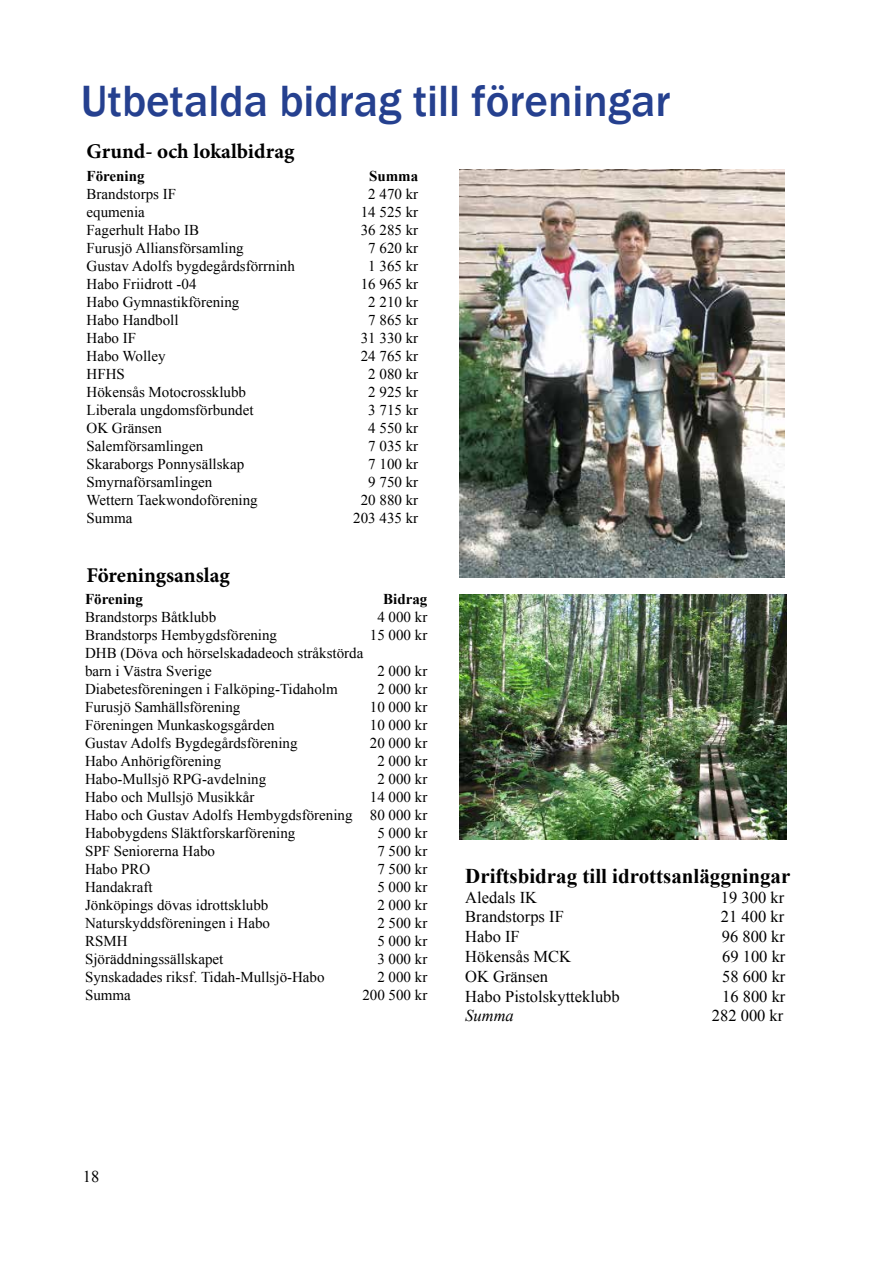
<style>
.page{position:relative;width:893px;height:1263px;background:#fff}
.page>*{position:absolute;margin:0;border:0;box-sizing:border-box;transform-origin:0 0}
.t1{font:500 45px "Franklin Gothic";color:#25408f}
.t2{font:700 21px "Minion Pro";color:#000}
.t3{font:700 21px "Times New Roman";color:#000}
.t4{font:16.5px "Times New Roman";color:#000}
.t5{font:italic 16.5px "Times New Roman";color:#000}
.t6{font:15px/18px "Times New Roman";color:#000}
.t7{font:700 15px "Times New Roman";color:#000}
</style>
<div class="page">
<img style="left:459px;top:169px;width:326px;height:408px">
<img style="left:459px;top:594px;width:328px;height:246px">
<h1 class="t1" style="left:81px;top:73px;width:591px">Utbetalda bidrag till föreningar</h1>
<h2 class="t2" style="left:87px;top:136px;width:209px">Grund- och lokalbidrag</h2>
<p class="t7" style="left:87px;top:166px;width:60px">Förening</p>
<p class="t7" style="left:369px;top:166px;width:51px">Summa</p>
<p class="t6" style="left:87px;top:185px;width:91px">Brandstorps IF</p>
<p class="t6" style="left:368px;top:185px;width:51px">2 470 kr</p>
<p class="t6" style="left:87px;top:203px;width:60px">equmenia</p>
<p class="t6" style="left:361px;top:203px;width:59px">14 525 kr</p>
<p class="t6" style="left:87px;top:221px;width:114px">Fagerhult Habo IB</p>
<p class="t6" style="left:361px;top:221px;width:59px">36 285 kr</p>
<p class="t6" style="left:87px;top:239px;width:159px">Furusjö Alliansförsamling</p>
<p class="t6" style="left:368px;top:239px;width:51px">7 620 kr</p>
<p class="t6" style="left:87px;top:257px;width:210px">Gustav Adolfs bygdegårdsförrninh</p>
<p class="t6" style="left:368px;top:257px;width:51px">1 365 kr</p>
<p class="t6" style="left:87px;top:275px;width:111px">Habo Friidrott -04</p>
<p class="t6" style="left:361px;top:275px;width:59px">16 965 kr</p>
<p class="t6" style="left:87px;top:293px;width:154px">Habo Gymnastikförening</p>
<p class="t6" style="left:368px;top:293px;width:51px">2 210 kr</p>
<p class="t6" style="left:87px;top:311px;width:94px">Habo Handboll</p>
<p class="t6" style="left:368px;top:311px;width:51px">7 865 kr</p>
<p class="t6" style="left:87px;top:329px;width:51px">Habo IF</p>
<p class="t6" style="left:361px;top:329px;width:59px">31 330 kr</p>
<p class="t6" style="left:87px;top:347px;width:80px">Habo Wolley</p>
<p class="t6" style="left:361px;top:347px;width:59px">24 765 kr</p>
<p class="t6" style="left:87px;top:365px;width:40px">HFHS</p>
<p class="t6" style="left:368px;top:365px;width:51px">2 080 kr</p>
<p class="t6" style="left:87px;top:383px;width:161px">Hökensås Motocrossklubb</p>
<p class="t6" style="left:368px;top:383px;width:51px">2 925 kr</p>
<p class="t6" style="left:87px;top:401px;width:169px">Liberala ungdomsförbundet</p>
<p class="t6" style="left:368px;top:401px;width:51px">3 715 kr</p>
<p class="t6" style="left:87px;top:419px;width:77px">OK Gränsen</p>
<p class="t6" style="left:368px;top:419px;width:51px">4 550 kr</p>
<p class="t6" style="left:87px;top:437px;width:118px">Salemförsamlingen</p>
<p class="t6" style="left:368px;top:437px;width:51px">7 035 kr</p>
<p class="t6" style="left:87px;top:455px;width:159px">Skaraborgs Ponnysällskap</p>
<p class="t6" style="left:368px;top:455px;width:51px">7 100 kr</p>
<p class="t6" style="left:87px;top:473px;width:127px">Smyrnaförsamlingen</p>
<p class="t6" style="left:368px;top:473px;width:51px">9 750 kr</p>
<p class="t6" style="left:87px;top:491px;width:173px">Wettern Taekwondoförening</p>
<p class="t6" style="left:361px;top:491px;width:59px">20 880 kr</p>
<p class="t6" style="left:87px;top:509px;width:47px">Summa</p>
<p class="t6" style="left:353px;top:509px;width:66px">203 435 kr</p>
<h2 class="t2" style="left:87px;top:560px;width:145px">Föreningsanslag</h2>
<p class="t7" style="left:85px;top:589px;width:60px">Förening</p>
<p class="t7" style="left:383px;top:589px;width:46px">Bidrag</p>
<p class="t6" style="left:85px;top:608px;width:133px">Brandstorps Båtklubb</p>
<p class="t6" style="left:377px;top:608px;width:51px">4 000 kr</p>
<p class="t6" style="left:85px;top:626px;width:194px">Brandstorps Hembygdsförening</p>
<p class="t6" style="left:370px;top:626px;width:59px">15 000 kr</p>
<p class="t6" style="left:85px;top:644px;width:280px">DHB (Döva och hörselskadadeoch stråkstörda barn i Västra Sverige</p>
<p class="t6" style="left:377px;top:662px;width:51px">2 000 kr</p>
<p class="t6" style="left:85px;top:680px;width:254px">Diabetesföreningen i Falköping-Tidaholm</p>
<p class="t6" style="left:377px;top:680px;width:51px">2 000 kr</p>
<p class="t6" style="left:85px;top:698px;width:157px">Furusjö Samhällsförening</p>
<p class="t6" style="left:370px;top:698px;width:59px">10 000 kr</p>
<p class="t6" style="left:85px;top:716px;width:191px">Föreningen Munkaskogsgården</p>
<p class="t6" style="left:370px;top:716px;width:59px">10 000 kr</p>
<p class="t6" style="left:85px;top:734px;width:214px">Gustav Adolfs Bygdegårdsförening</p>
<p class="t6" style="left:370px;top:734px;width:59px">20 000 kr</p>
<p class="t6" style="left:85px;top:752px;width:138px">Habo Anhörigförening</p>
<p class="t6" style="left:377px;top:752px;width:51px">2 000 kr</p>
<p class="t6" style="left:85px;top:770px;width:183px">Habo-Mullsjö RPG-avdelning</p>
<p class="t6" style="left:377px;top:770px;width:51px">2 000 kr</p>
<p class="t6" style="left:85px;top:788px;width:171px">Habo och Mullsjö Musikkår</p>
<p class="t6" style="left:85px;top:788px;width:344px;text-align:justify;text-indent:285px">14 000 kr Habo och Gustav Adolfs Hembygdsförening 80 000 kr Habobygdens Släktforskarförening</p>
<p class="t6" style="left:377px;top:824px;width:51px">5 000 kr</p>
<p class="t6" style="left:85px;top:842px;width:131px">SPF Seniorerna Habo</p>
<p class="t6" style="left:377px;top:842px;width:51px">7 500 kr</p>
<p class="t6" style="left:85px;top:860px;width:67px">Habo PRO</p>
<p class="t6" style="left:377px;top:860px;width:51px">7 500 kr</p>
<p class="t6" style="left:85px;top:878px;width:69px">Handakraft</p>
<p class="t6" style="left:377px;top:878px;width:51px">5 000 kr</p>
<p class="t6" style="left:85px;top:896px;width:185px">Jönköpings dövas idrottsklubb</p>
<p class="t6" style="left:377px;top:896px;width:51px">2 000 kr</p>
<p class="t6" style="left:85px;top:914px;width:186px">Naturskyddsföreningen i Habo</p>
<p class="t6" style="left:377px;top:914px;width:51px">2 500 kr</p>
<p class="t6" style="left:85px;top:932px;width:44px">RSMH</p>
<p class="t6" style="left:377px;top:932px;width:51px">5 000 kr</p>
<p class="t6" style="left:85px;top:950px;width:140px">Sjöräddningssällskapet</p>
<p class="t6" style="left:377px;top:950px;width:51px">3 000 kr</p>
<p class="t6" style="left:85px;top:968px;width:241px">Synskadades riksf. Tidah-Mullsjö-Habo</p>
<p class="t6" style="left:377px;top:968px;width:51px">2 000 kr</p>
<p class="t6" style="left:85px;top:986px;width:47px">Summa</p>
<p class="t6" style="left:362px;top:986px;width:66px">200 500 kr</p>
<h2 class="t3" style="left:465px;top:861px;width:327px">Driftsbidrag till idrottsanläggningar</h2>
<p class="t4" style="left:465px;top:886px;width:73px">Aledals IK</p>
<p class="t4" style="left:721px;top:886px;width:65px">19 300 kr</p>
<p class="t4" style="left:465px;top:906px;width:100px">Brandstorps IF</p>
<p class="t4" style="left:721px;top:906px;width:65px">21 400 kr</p>
<p class="t4" style="left:465px;top:925px;width:56px">Habo IF</p>
<p class="t4" style="left:722px;top:925px;width:65px">96 800 kr</p>
<p class="t4" style="left:465px;top:945px;width:107px">Hökensås MCK</p>
<p class="t4" style="left:722px;top:945px;width:65px">69 100 kr</p>
<p class="t4" style="left:465px;top:965px;width:84px">OK Gränsen</p>
<p class="t4" style="left:722px;top:965px;width:65px">58 600 kr</p>
<p class="t4" style="left:465px;top:985px;width:156px">Habo Pistolskytteklubb</p>
<p class="t4" style="left:722px;top:985px;width:65px">16 800 kr</p>
<p class="t5" style="left:465px;top:1004px;width:50px">Summa</p>
<p class="t4" style="left:712px;top:1005px;width:73px">282 000 kr</p>
<p class="t4" style="left:83px;top:1165px;width:18px">18</p>
</div>
